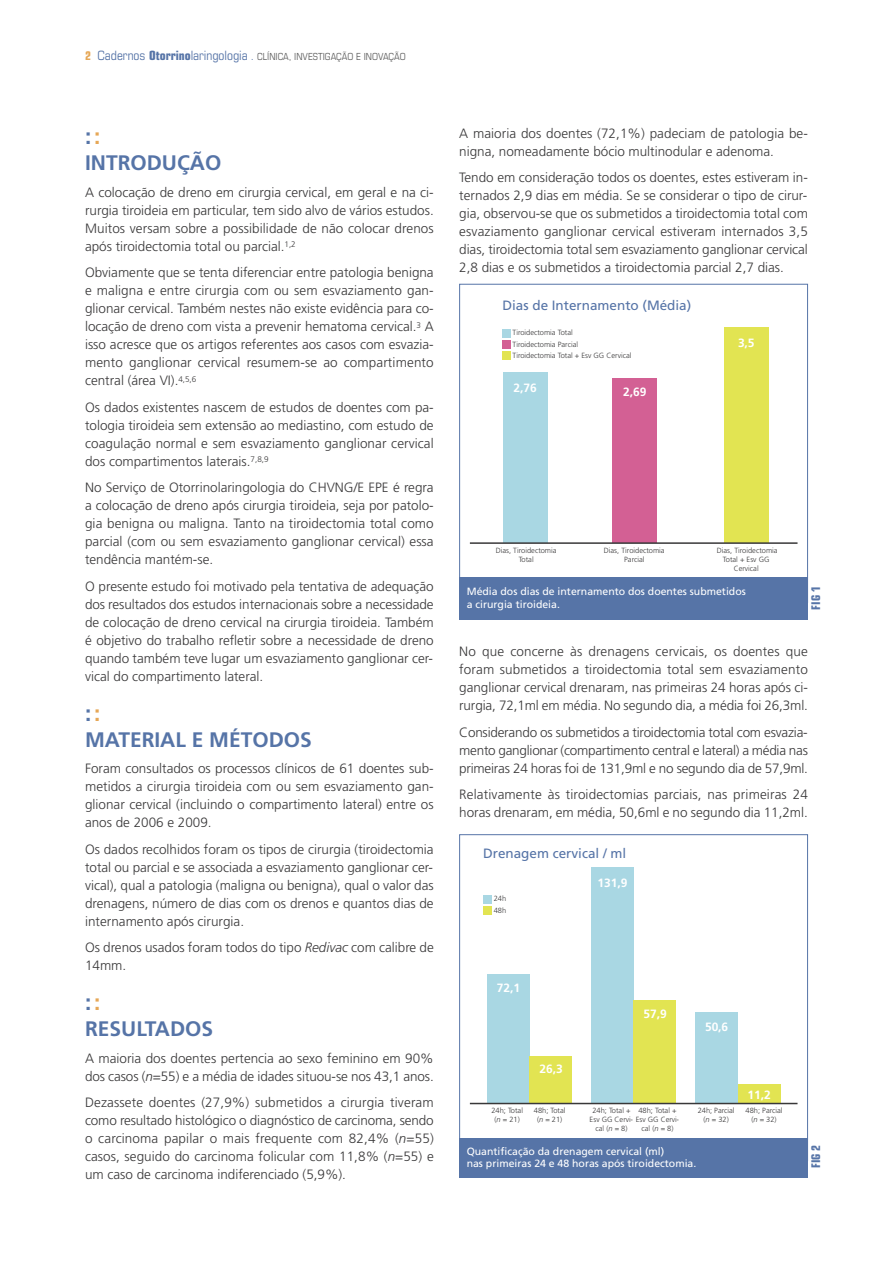
<style>
.page{position:relative;width:893px;height:1263px;background:#fff}
.page>*{position:absolute;margin:0;border:0;box-sizing:border-box;transform-origin:0 0}
.t1{font:700 22.5px "Frutiger";color:#5674a7}
.t2{font:700 21px "Frutiger";color:#5674a7}
.t3{font:300 13.5px/18px "Frutiger";color:#393839;text-align:justify}
.t4{font:13.5px "Frutiger";color:#5674a7}
.t5{font:700 12px "Frutiger";color:#fff}
.t6{font:700 condensed 12px "Eurostile";color:#5674a7}
.t7{font:10.5px/12.6px "Frutiger";color:#fff}
.t8{font:condensed 9.75px "Eurostile";color:#606060}
.t9{font:300 7.5px/9px "Frutiger";color:#393839;text-align:center}
.s1{font-weight:700;font-size:12px;color:#e6a756}
.s2{font-size:12.75px;color:#5674a7}
.s3{font-weight:700;font-size:12.75px;color:#5674a7}
.s4{font-size:11.25px;color:#5674a7}
.s5{color:#e6a756}
.s6{font-style:italic}
</style>
<div class="page">
<div style="left:459px;top:577px;width:349px;height:43px;background:#5674a7"></div>
<div style="left:503px;top:373px;width:45px;height:170px;background:#a9d7e3"></div>
<div style="left:612px;top:378px;width:45px;height:165px;background:#d36094"></div>
<div style="left:724px;top:328px;width:44px;height:215px;background:#e2e452"></div>
<hr style="left:470px;top:542px;width:327px;height:2px;background:#393839">
<div style="left:502px;top:329px;width:8px;height:8px;background:#a9d7e3"></div>
<div style="left:502px;top:340px;width:8px;height:9px;background:#d36094"></div>
<div style="left:502px;top:352px;width:8px;height:8px;background:#e2e452"></div>
<div style="left:459px;top:1138px;width:349px;height:40px;background:#5674a7"></div>
<div style="left:487px;top:975px;width:42px;height:128px;background:#a9d7e3"></div>
<div style="left:529px;top:1056px;width:43px;height:47px;background:#e2e452"></div>
<div style="left:591px;top:867px;width:43px;height:236px;background:#a9d7e3"></div>
<div style="left:634px;top:1000px;width:42px;height:103px;background:#e2e452"></div>
<div style="left:695px;top:1013px;width:43px;height:90px;background:#a9d7e3"></div>
<div style="left:738px;top:1084px;width:42px;height:19px;background:#e2e452"></div>
<hr style="left:470px;top:1103px;width:327px;height:1px;background:#393839">
<div style="left:483px;top:895px;width:9px;height:8px;background:#a9d7e3"></div>
<div style="left:483px;top:906px;width:9px;height:9px;background:#e2e452"></div>
<p class="t8" style="left:85px;top:53px;width:322px"><span class="s1">2</span> <span class="s2">Cadernos</span> <span class="s3">Otorrino</span><span class="s2">laringologia</span> <span class="s4">.</span> CLÍNICA, INVESTIGAÇÃO E INOVAÇÃO</p>
<h1 class="t1" style="left:85px;top:128px;width:17px">:<span class="s5">:</span></h1>
<h2 class="t2" style="left:85px;top:155px;width:138px">INTRODUÇÃO</h2>
<p class="t3" style="left:85px;top:184px;width:350px">A colocação de dreno em cirurgia cervical, em geral e na ci&shy;rurgia tiroideia em particular, tem sido alvo de vários estudos.<br>Muitos versam sobre a possibilidade de não colocar drenos após tiroidectomia total ou parcial.<sup>1,2</sup></p>
<p class="t3" style="left:85px;top:265px;width:350px">Obviamente que se tenta diferenciar entre patologia benigna e maligna e entre cirurgia com ou sem esvaziamento gan&shy;glionar cervical. Também nestes não existe evidência para co&shy;locação de dreno com vista a prevenir hematoma cervical.<sup>3</sup> A isso acresce que os artigos referentes aos casos com esvazia&shy;mento ganglionar cervical resumem-se ao compartimento central (área VI).<sup>4,5,6</sup></p>
<p class="t3" style="left:85px;top:399px;width:350px">Os dados existentes nascem de estudos de doentes com pa&shy;tologia tiroideia sem extensão ao mediastino, com estudo de coagulação normal e sem esvaziamento ganglionar cervical dos compartimentos laterais.<sup>7,8,9</sup></p>
<p class="t3" style="left:85px;top:480px;width:350px">No Serviço de Otorrinolaringologia do CHVNG/E EPE é regra a colocação de dreno após cirurgia tiroideia, seja por patolo&shy;gia benigna ou maligna. Tanto na tiroidectomia total como parcial (com ou sem esvaziamento ganglionar cervical) essa tendência mantém-se.</p>
<p class="t3" style="left:85px;top:578px;width:350px">O presente estudo foi motivado pela tentativa de adequação dos resultados dos estudos internacionais sobre a necessidade de colocação de dreno cervical na cirurgia tiroideia. Também é objetivo do trabalho refletir sobre a necessidade de dreno quando também teve lugar um esvaziamento ganglionar cer&shy;vical do compartimento lateral.</p>
<h1 class="t1" style="left:85px;top:704px;width:17px">:<span class="s5">:</span></h1>
<h2 class="t2" style="left:85px;top:731px;width:228px">MATERIAL E MÉTODOS</h2>
<p class="t3" style="left:85px;top:761px;width:350px">Foram consultados os processos clínicos de 61 doentes sub&shy;metidos a cirurgia tiroideia com ou sem esvaziamento gan&shy;glionar cervical (incluindo o compartimento lateral) entre os anos de 2006 e 2009.</p>
<p class="t3" style="left:85px;top:841px;width:350px">Os dados recolhidos foram os tipos de cirurgia (tiroidectomia total ou parcial e se associada a esvaziamento ganglionar cer&shy;vical), qual a patologia (maligna ou benigna), qual o valor das drenagens, número de dias com os drenos e quantos dias de internamento após cirurgia.</p>
<p class="t3" style="left:85px;top:940px;width:350px">Os drenos usados foram todos do tipo <span class="s6">Redivac</span> com calibre de<br>14mm.</p>
<h1 class="t1" style="left:85px;top:993px;width:17px">:<span class="s5">:</span></h1>
<h2 class="t2" style="left:85px;top:1020px;width:130px">RESULTADOS</h2>
<p class="t3" style="left:85px;top:1050px;width:350px">A maioria dos doentes pertencia ao sexo feminino em 90% dos casos (<span class="s6">n</span>=55) e a média de idades situou-se nos 43,1 anos.</p>
<p class="t3" style="left:85px;top:1094px;width:350px">Dezassete doentes (27,9%) submetidos a cirurgia tiveram como resultado histológico o diagnóstico de carcinoma, sendo o carcinoma papilar o mais frequente com 82,4% (<span class="s6">n</span>=55) casos, seguido do carcinoma folicular com 11,8% (<span class="s6">n</span>=55) e um caso de carcinoma indiferenciado (5,9%).</p>
<p class="t3" style="left:459px;top:125px;width:350px">A maioria dos doentes (72,1%) padeciam de patologia be&shy;nigna, nomeadamente bócio multinodular e adenoma.</p>
<p class="t3" style="left:459px;top:170px;width:350px">Tendo em consideração todos os doentes, estes estiveram in&shy;ternados 2,9 dias em média. Se se considerar o tipo de cirur&shy;gia, observou-se que os submetidos a tiroidectomia total com esvaziamento ganglionar cervical estiveram internados 3,5 dias, tiroidectomia total sem esvaziamento ganglionar cervical 2,8 dias e os submetidos a tiroidectomia parcial 2,7 dias.</p>
<p class="t4" style="left:502px;top:300px;width:190px">Dias de Internamento (Média)</p>
<p class="t9" style="left:512px;top:327px;width:121px;line-height:11.4px;text-align:left">Tiroidectomia Total<br>Tiroidectomia Parcial<br>Tiroidectomia Total + Esv GG Cervical</p>
<p class="t5" style="left:514px;top:383px;width:25px">2,76</p>
<p class="t5" style="left:623px;top:387px;width:25px">2,69</p>
<p class="t5" style="left:738px;top:338px;width:18px">3,5</p>
<p class="t9" style="left:496px;top:547px;width:62px">Dias, Tiroidectomia<br>Total</p>
<p class="t9" style="left:604px;top:547px;width:62px">Dias, Tiroidectomia<br>Parcial</p>
<p class="t9" style="left:717px;top:547px;width:62px">Dias, Tiroidectomia<br>Total + Esv GG<br>Cervical</p>
<p class="t7" style="left:467px;top:586px;width:281px">Média dos dias de internamento dos doentes submetidos a cirurgia tiroideia.</p>
<p class="t6" style="left:811px;top:610px;width:25px;rotate:-90deg">FIG 1</p>
<p class="t3" style="left:459px;top:643px;width:350px">No que concerne às drenagens cervicais, os doentes que foram submetidos a tiroidectomia total sem esvaziamento ganglionar cervical drenaram, nas primeiras 24 horas após ci&shy;rurgia, 72,1ml em média. No segundo dia, a média foi 26,3ml.</p>
<p class="t3" style="left:459px;top:724px;width:350px">Considerando os submetidos a tiroidectomia total com esvazia&shy;mento ganglionar (compartimento central e lateral) a média nas primeiras 24 horas foi de 131,9ml e no segundo dia de 57,9ml.</p>
<p class="t3" style="left:459px;top:786px;width:350px">Relativamente às tiroidectomias parciais, nas primeiras 24 horas drenaram, em média, 50,6ml e no segundo dia 11,2ml.</p>
<p class="t4" style="left:483px;top:847px;width:145px">Drenagem cervical / ml</p>
<p class="t9" style="left:494px;top:893px;width:14px;line-height:11.4px;text-align:left">24h<br>48h</p>
<p class="t5" style="left:598px;top:878px;width:31px">131,9</p>
<p class="t5" style="left:497px;top:983px;width:25px">72,1</p>
<p class="t5" style="left:539px;top:1064px;width:25px">26,3</p>
<p class="t5" style="left:643px;top:1009px;width:25px">57,9</p>
<p class="t9" style="left:491px;top:1107px;width:33px">24h; Total (<span class="s6">n</span> = 21)</p>
<p class="t9" style="left:534px;top:1107px;width:33px">48h; Total (<span class="s6">n</span> = 21)</p>
<p class="t9" style="left:592px;top:1107px;width:40px">24h; Total +</p>
<p class="t9" style="left:638px;top:1107px;width:40px">48h; Total +</p>
<p class="t9" style="left:642px;top:1125px;width:33px">cal (<span class="s6">n</span> = 8)</p>
<p class="t9" style="left:590px;top:1116px;width:91px">Esv GG Cervi- Esv GG Cervi-</p>
<p class="t9" style="left:595px;top:1125px;width:33px">cal (<span class="s6">n</span> = 8)</p>
<p class="t5" style="left:705px;top:1022px;width:25px">50,6</p>
<p class="t5" style="left:747px;top:1090px;width:25px">11,2</p>
<p class="t9" style="left:698px;top:1107px;width:38px">24h; Parcial (<span class="s6">n</span> = 32)</p>
<p class="t9" style="left:746px;top:1107px;width:38px">48h; Parcial (<span class="s6">n</span> = 32)</p>
<p class="t7" style="left:467px;top:1145px;width:231px">Quantificação da drenagem cervical (ml)<br>nas primeiras 24 e 48 horas após tiroidectomia.</p>
<p class="t6" style="left:811px;top:1168px;width:25px;rotate:-90deg">FIG 2</p>
</div>
